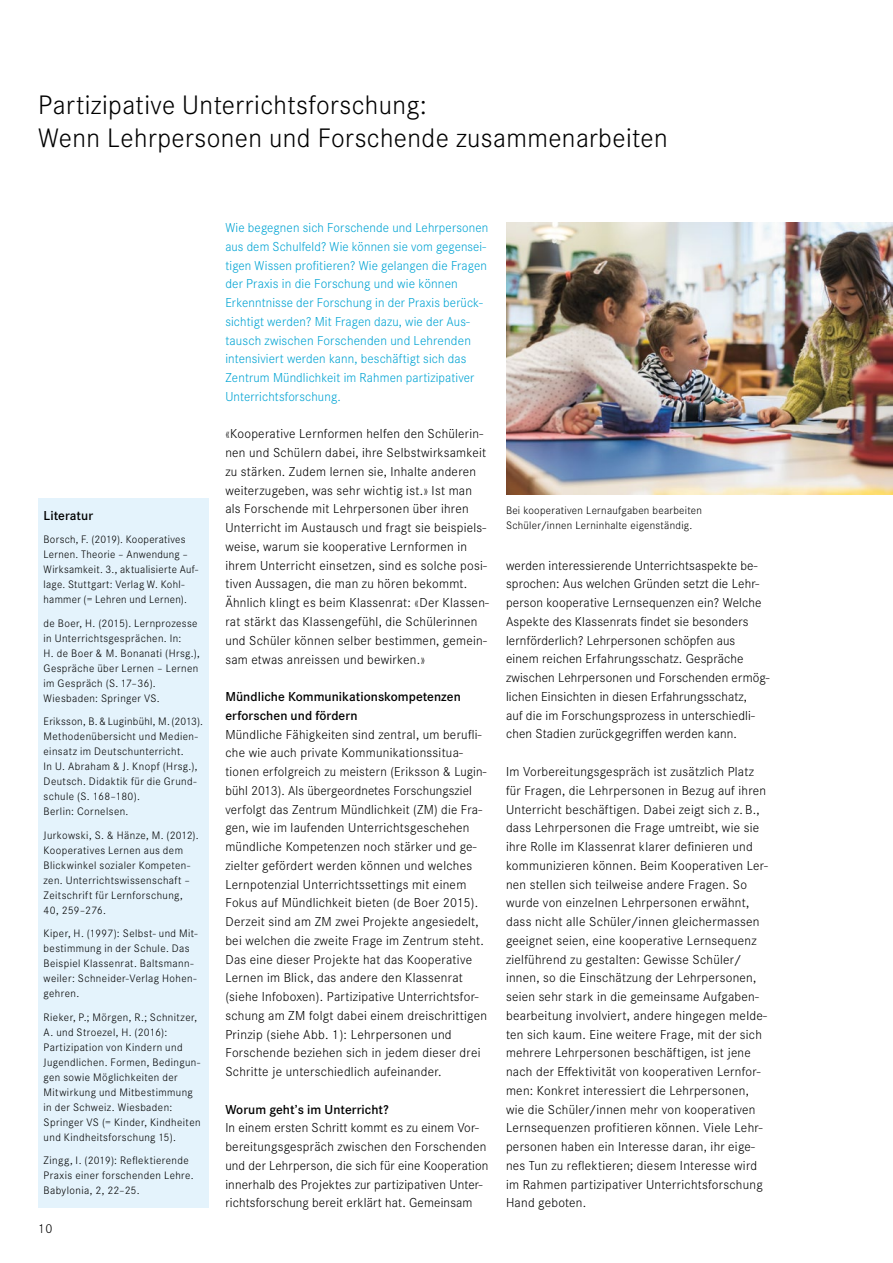
<style>
.page{position:relative;width:893px;height:1263px;background:#fff}
.page>*{position:absolute;margin:0;border:0;box-sizing:border-box;transform-origin:0 0}
.t1{font:300 27.75px/33px "Corporate S";letter-spacing:.015em;color:#000}
.t2{font:300 13.5px/18.8px "Corporate S";letter-spacing:.02em;color:#000}
.t3{font:300 13.5px/18.8px "Corporate S";letter-spacing:.01em;color:#00a3d3}
.t4{font:600 13.5px/18.8px "Corporate S";letter-spacing:.005em;color:#000}
.t5{font:300 11.25px/15px "Corporate S";letter-spacing:.035em;color:#000}
</style>
<div class="page">
<div style="left:38px;top:498px;width:170px;height:709px;background:#e4f3fc"></div>
<img style="left:506px;top:223px;width:387px;height:272px">
<h1 class="t1" style="left:38px;top:88px;width:631px">Partizipative Unterrichtsforschung:<br>Wenn Lehrpersonen und Forschende zusammenarbeiten</h1>
<p class="t4" style="left:44px;top:505px;width:51px">Literatur</p>
<p class="t5" style="left:44px;top:532px;width:156px">Borsch, F. (2019). Kooperatives<br>Lernen. Theorie – Anwendung –<br>Wirksamkeit. 3., aktualisierte Auf&shy;lage. Stuttgart: Verlag W. Kohl&shy;hammer (= Lehren und Lernen).</p>
<p class="t5" style="left:44px;top:615px;width:158px">de Boer, H. (2015). Lernprozesse in Unterrichtsgesprächen. In:<br>H. de Boer &amp; M. Bonanati (Hrsg.),<br>Gespräche über Lernen – Lernen im Gespräch (S. 17–36).<br>Wiesbaden: Springer VS.</p>
<p class="t5" style="left:44px;top:714px;width:161px">Eriksson, B. &amp; Luginbühl, M. (2013).<br>Methodenübersicht und Medien&shy;einsatz im Deutschunterricht.<br>In U. Abraham &amp; J. Knopf (Hrsg.),<br>Deutsch. Didaktik für die Grund&shy;schule (S. 168–180).<br>Berlin: Cornelsen.</p>
<p class="t5" style="left:44px;top:827px;width:157px">Jurkowski, S. &amp; Hänze, M. (2012).<br>Kooperatives Lernen aus dem<br>Blickwinkel sozialer Kompeten&shy;zen. Unterrichtswissenschaft –<br>Zeitschrift für Lernforschung,<br>40, 259–276.</p>
<p class="t5" style="left:44px;top:926px;width:156px">Kiper, H. (1997): Selbst- und Mit&shy;bestimmung in der Schule. Das<br>Beispiel Klassenrat. Baltsmann&shy;weiler: Schneider-Verlag Hohen&shy;gehren.</p>
<p class="t5" style="left:44px;top:1009px;width:159px">Rieker, P.; Mörgen, R.; Schnitzer,<br>A. und Stroezel, H. (2016):<br>Partizipation von Kindern und<br>Jugendlichen. Formen, Bedingun&shy;gen sowie Möglichkeiten der<br>Mitwirkung und Mitbestimmung in der Schweiz. Wiesbaden:<br>Springer VS (= Kinder, Kindheiten und Kindheitsforschung 15).</p>
<p class="t5" style="left:44px;top:1153px;width:152px">Zingg, I. (2019): Reflektierende<br>Praxis einer forschenden Lehre.<br>Babylonia, 2, 22–25.</p>
<p class="t2" style="left:38px;top:1219px;width:16px">10</p>
<p class="t3" style="left:225px;top:218px;width:265px">Wie begegnen sich Forschende und Lehrpersonen aus dem Schulfeld? Wie können sie vom gegensei&shy;tigen Wissen profitieren? Wie gelangen die Fragen der Praxis in die Forschung und wie können Erkenntnisse der Forschung in der Praxis berück&shy;sichtigt werden? Mit Fragen dazu, wie der Aus&shy;tausch zwischen Forschenden und Lehrenden intensiviert werden kann, beschäftigt sich das Zentrum Mündlichkeit im Rahmen partizipativer Unterrichtsforschung.</p>
<p class="t2" style="left:225px;top:424px;width:265px">«Kooperative Lernformen helfen den Schülerin&shy;nen und Schülern dabei, ihre Selbstwirksamkeit zu stärken. Zudem lernen sie, Inhalte anderen weiterzugeben, was sehr wichtig ist.» Ist man als Forschende mit Lehrpersonen über ihren Unterricht im Austausch und fragt sie beispiels&shy;weise, warum sie kooperative Lernformen in ihrem Unterricht einsetzen, sind es solche posi&shy;tiven Aussagen, die man zu hören bekommt.<br>Ähnlich klingt es beim Klassenrat: «Der Klassen&shy;rat stärkt das Klassengefühl, die Schülerinnen und Schüler können selber bestimmen, gemein&shy;sam etwas anreissen und bewirken.»</p>
<p class="t4" style="left:225px;top:687px;width:237px">Mündliche Kommunikationskompetenzen erforschen und fördern</p>
<p class="t2" style="left:225px;top:724px;width:263px">Mündliche Fähigkeiten sind zentral, um berufli&shy;che wie auch private Kommunikationssitua&shy;tionen erfolgreich zu meistern (Eriksson &amp; Lugin&shy;bühl 2013). Als übergeordnetes Forschungsziel verfolgt das Zentrum Mündlichkeit (ZM) die Fra&shy;gen, wie im laufenden Unterrichtsgeschehen mündliche Kompetenzen noch stärker und ge&shy;zielter gefördert werden können und welches Lernpotenzial Unterrichtssettings mit einem Fokus auf Mündlichkeit bieten (de Boer 2015).<br>Derzeit sind am ZM zwei Projekte angesiedelt, bei welchen die zweite Frage im Zentrum steht.<br>Das eine dieser Projekte hat das Kooperative Lernen im Blick, das andere den Klassenrat (siehe Infoboxen). Partizipative Unterrichtsfor&shy;schung am ZM folgt dabei einem dreischrittigen Prinzip (siehe Abb. 1): Lehrpersonen und Forschende beziehen sich in jedem dieser drei Schritte je unterschiedlich aufeinander.</p>
<p class="t4" style="left:225px;top:1099px;width:165px">Worum geht’s im Unterricht?</p>
<p class="t2" style="left:225px;top:1118px;width:265px">In einem ersten Schritt kommt es zu einem Vor&shy;bereitungsgespräch zwischen den Forschenden und der Lehrperson, die sich für eine Kooperation innerhalb des Projektes zur partizipativen Unter&shy;richtsforschung bereit erklärt hat. Gemeinsam</p>
<p class="t5" style="left:506px;top:502px;width:197px">Bei kooperativen Lernaufgaben bearbeiten<br>Schüler/innen Lerninhalte eigenständig.</p>
<p class="t2" style="left:506px;top:555px;width:265px">werden interessierende Unterrichtsaspekte be&shy;sprochen: Aus welchen Gründen setzt die Lehr&shy;person kooperative Lernsequenzen ein? Welche Aspekte des Klassenrats findet sie besonders lernförderlich? Lehrpersonen schöpfen aus einem reichen Erfahrungsschatz. Gespräche zwischen Lehrpersonen und Forschenden ermög&shy;lichen Einsichten in diesen Erfahrungsschatz,<br>auf die im Forschungsprozess in unterschiedli&shy;chen Stadien zurückgegriffen werden kann.</p>
<p class="t2" style="left:506px;top:762px;width:263px">Im Vorbereitungsgespräch ist zusätzlich Platz für Fragen, die Lehrpersonen in Bezug auf ihren Unterricht beschäftigen. Dabei zeigt sich z. B., dass Lehrpersonen die Frage umtreibt, wie sie ihre Rolle im Klassenrat klarer definieren und kommunizieren können. Beim Kooperativen Ler&shy;nen stellen sich teilweise andere Fragen. So wurde von einzelnen Lehrpersonen erwähnt, dass nicht alle Schüler/innen gleichermassen geeignet seien, eine kooperative Lernsequenz zielführend zu gestalten: Gewisse Schüler/ innen, so die Einschätzung der Lehrpersonen, seien sehr stark in die gemeinsame Aufgaben&shy;bearbeitung involviert, andere hingegen melde&shy;ten sich kaum. Eine weitere Frage, mit der sich mehrere Lehrpersonen beschäftigen, ist jene nach der Effektivität von kooperativen Lernfor&shy;men: Konkret interessiert die Lehrpersonen, wie die Schüler/innen mehr von kooperativen Lernsequenzen profitieren können. Viele Lehr&shy;personen haben ein Interesse daran, ihr eige&shy;nes Tun zu reflektieren; diesem Interesse wird im Rahmen partizipativer Unterrichtsforschung Hand geboten.</p>
</div>
